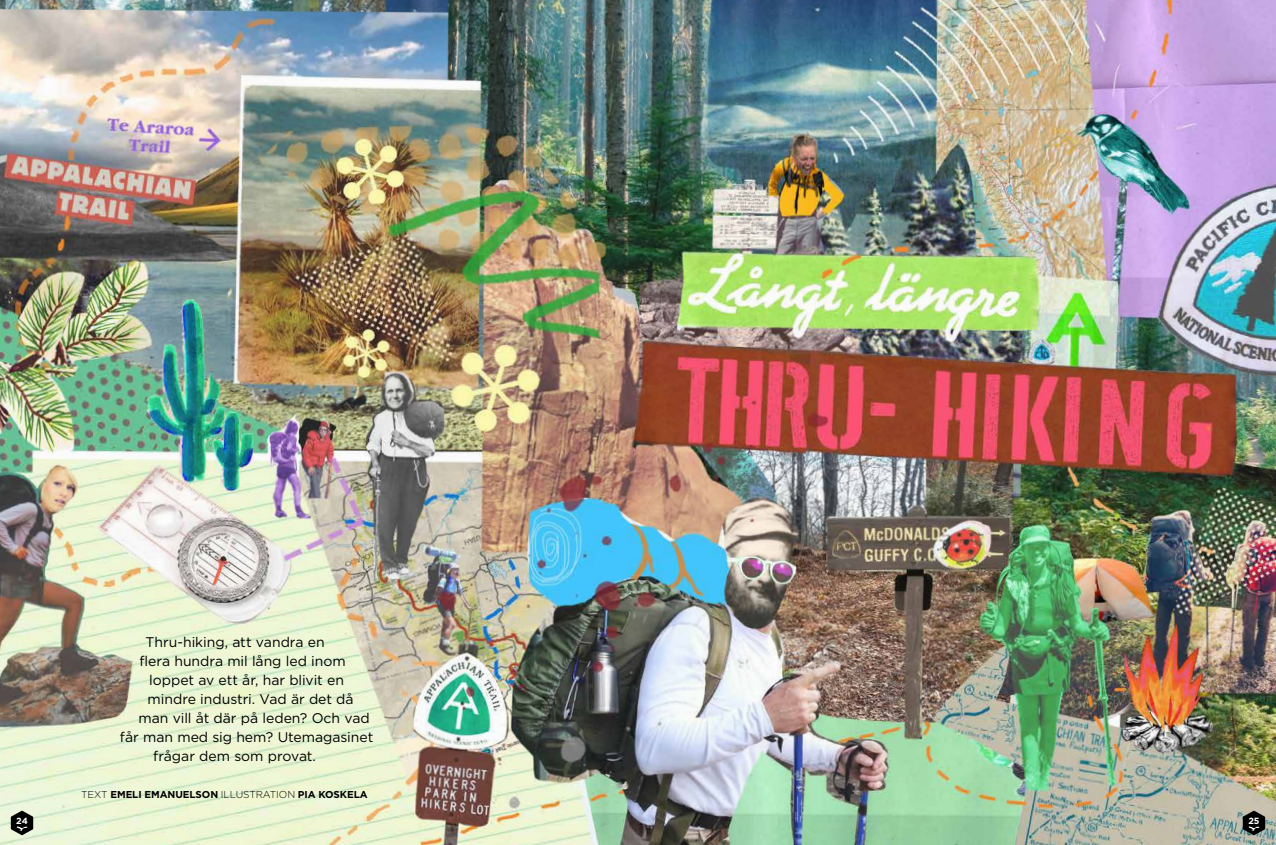
<style>
.page{position:relative;width:1276px;height:845px;background:#fff}
.page>*{position:absolute;margin:0;border:0;box-sizing:border-box;transform-origin:0 0}
.t1{font:14px "Gotham";letter-spacing:-.005em;color:#000}
.t2{font:700 10px "Gotham";letter-spacing:-.005em;color:#000}
.t3{font:700 8.9px "Gotham";color:#fff}
.s1{font-weight:300}
</style>
<div class="page">
<img style="left:0;top:0;width:1276px;height:845px">
<svg style="left:11px;top:810px;width:22px;height:25px"></svg>
<svg style="left:1242px;top:810px;width:23px;height:25px"></svg>
<p class="t1" style="left:146px;top:635px;width:181px">Thru-hiking, att vandra en</p>
<p class="t1" style="left:139px;top:653px;width:208px">flera hundra mil lång led inom</p>
<p class="t1" style="left:149px;top:672px;width:196px">loppet av ett år, har blivit en</p>
<p class="t1" style="left:148px;top:691px;width:207px">mindre industri. Vad är det då</p>
<p class="t1" style="left:139px;top:710px;width:233px">man vill åt där på leden? Och vad</p>
<p class="t1" style="left:120px;top:729px;width:255px">får man med sig hem? Utemagasinet</p>
<p class="t1" style="left:153px;top:748px;width:164px">frågar dem som provat.</p>
<p class="t2" style="left:81px;top:788px;width:288px"><span class="s1">TEXT</span> EMELI EMANUELSON <span class="s1">ILLUSTRATION</span> PIA KOSKELA</p>
<p class="t3" style="left:16px;top:815px;width:13px">24</p>
<p class="t3" style="left:1248px;top:815px;width:13px">25</p>
</div>
